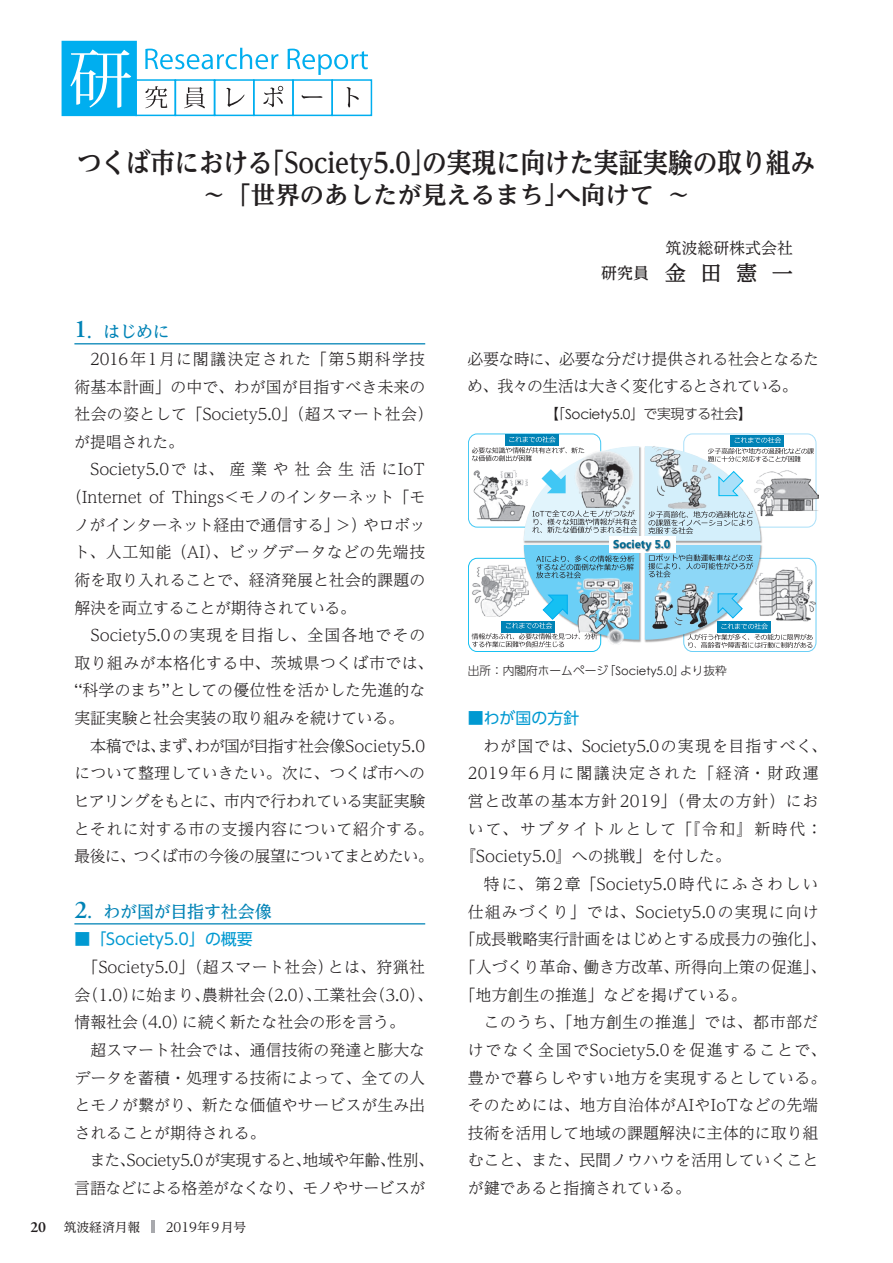
<style>
.page{position:relative;width:893px;height:1263px;background:#fff}
.page>*{position:absolute;margin:0;border:0;box-sizing:border-box;transform-origin:0 0}
.t1{font:700 27.6px "UD Reimin Pr 6 N";letter-spacing:-.01em;color:#231f20;scale:.9 1}
.t2{font:700 24.45px "UD Reimin Pr 6 N";color:#231f20}
.t3{font:500 16.95px "UD Reimin Pr 6 N";letter-spacing:-.015em;color:#0083b6}
.t4{font:300 15.9px/27.6px "UD Reimin Pr 6 N";color:#231f20}
.t5{font:300 15.9px "UD Reimin Pr 6 N";letter-spacing:-.02em;color:#231f20}
.t6{font:300 15.9px "UD Reimin Pr 6 N";letter-spacing:.03em;color:#231f20}
.t7{font:300 15.9px/27.6px "UD Reimin Pr 6 N";letter-spacing:-.03em;color:#231f20}
.t8{font:300 15.9px "UD Reimin Pr 6 N";letter-spacing:.065em;color:#231f20}
.t9{font:300 15.9px "UD Reimin Pr 6 N";letter-spacing:.105em;color:#231f20}
.t10{font:300 15.9px "UD Reimin Pr 6 N";letter-spacing:.035em;color:#231f20}
.t11{font:300 15.9px/27.6px "UD Reimin Pr 6 N";letter-spacing:-.05em;color:#231f20}
.t12{font:300 15.9px "UD Reimin Pr 6 N";letter-spacing:.06em;color:#231f20}
.t13{font:300 15.9px "UD Reimin Pr 6 N";letter-spacing:.11em;color:#231f20}
.t14{font:300 15.9px "UD Reimin Pr 6 N";letter-spacing:-.06em;color:#231f20}
.t15{font:300 15.9px "UD Reimin Pr 6 N";letter-spacing:-.025em;color:#231f20}
.t16{font:300 15.9px "UD Reimin Pr 6 N";letter-spacing:-.04em;color:#231f20}
.t17{font:15.9px "UD Shin Go Pr 6 N";color:#0099d1}
.t18{font:300 15.9px "UD Reimin Pr 6 N";letter-spacing:.045em;color:#231f20}
.t19{font:300 15.9px "UD Reimin Pr 6 N";letter-spacing:.025em;color:#231f20}
.t20{font:300 15.9px "UD Reimin Pr 6 N";letter-spacing:.1em;color:#231f20}
.t21{font:15.9px/25px "UD Reimin Pr 6 N";color:#231f20;text-align:right}
.t22{font:300 13.8px "UD Shin Go Pro";letter-spacing:-.02em;color:#231f20}
.t23{font:12.75px "UD Reimin Pr 6 N";color:#231f20}
.t24{font:300 11.7px "UD Shin Go Pro";color:#231f20}
.t25{font:700 11.25px "Segoe UI";color:#006991}
.s1{font-weight:500}
.s2{font-weight:500;font-size:21.3px}
.s3{font-family:"Adobe Garamond Pro";font-weight:600;font-size:25.5px}
.s4{font-family:"Century Gothic";font-weight:400}
.s5{font-family:"Garamond Premr Pro";font-weight:600;font-size:15.9px}
</style>
<div class="page">
<hr style="left:151px;top:1220px;width:4px;height:13px;background:#a8a9ad">
<div style="left:62px;top:42px;width:74px;height:73px;background:#00aeef"></div>
<div style="left:62px;top:41px;width:75px;height:75px;border:2px solid #00aeef"></div>
<svg style="left:70px;top:49px;width:61px;height:59px"></svg>
<div style="left:135px;top:79px;width:41px;height:37px;border:2px solid #00aeef"></div>
<div style="left:175px;top:79px;width:40px;height:37px;border:2px solid #00aeef"></div>
<svg style="left:145px;top:86px;width:22px;height:22px"></svg>
<svg style="left:184px;top:87px;width:21px;height:21px"></svg>
<div style="left:214px;top:79px;width:41px;height:37px;border:2px solid #00aeef"></div>
<svg style="left:226px;top:88px;width:19px;height:19px"></svg>
<div style="left:253px;top:79px;width:41px;height:37px;border:2px solid #00aeef"></div>
<svg style="left:263px;top:86px;width:20px;height:21px"></svg>
<div style="left:292px;top:79px;width:41px;height:37px;border:2px solid #00aeef"></div>
<svg style="left:302px;top:95px;width:20px;height:3px"></svg>
<div style="left:331px;top:79px;width:41px;height:37px;border:2px solid #00aeef"></div>
<svg style="left:346px;top:87px;width:13px;height:20px"></svg>
<svg style="left:145px;top:48px;width:133px;height:21px"></svg>
<svg style="left:288px;top:49px;width:80px;height:26px"></svg>
<hr style="left:74px;top:343px;width:351px;height:1px;background:#0083b6">
<hr style="left:74px;top:923px;width:351px;height:1px;background:#0083b6">
<div style="left:683px;top:558px;width:133px;height:94px;border:1px solid #6bcff6;border-radius:9px"></div>
<div style="left:468px;top:558px;width:133px;height:94px;border:1px solid #15c0f2;border-radius:9px"></div>
<div style="left:468px;top:434px;width:133px;height:93px;border:1px solid #40c7f4;border-radius:9px"></div>
<img style="left:639px;top:446px;width:6px;height:197px">
<img style="left:639px;top:533px;width:6px;height:26px">
<div style="left:505px;top:434px;width:53px;height:12px;background:#0083b6"></div>
<div style="left:730px;top:435px;width:54px;height:11px;background:#0083b6"></div>
<svg style="left:645px;top:437px;width:169px;height:211px"></svg>
<img style="left:753px;top:462px;width:65px;height:65px">
<img style="left:647px;top:443px;width:65px;height:65px">
<img style="left:753px;top:563px;width:62px;height:61px">
<img style="left:650px;top:569px;width:65px;height:65px">
<svg style="left:472px;top:436px;width:167px;height:211px"></svg>
<img style="left:607px;top:629px;width:16px;height:15px">
<h1 class="t1" style="left:77px;top:140px;width:822px">つくば市における「Society5.0」の実現に向けた実証実験の取り組み</h1>
<h2 class="t2" style="left:202px;top:175px;width:490px">〜「世界のあしたが見えるまち」へ向けて〜</h2>
<p class="t21" style="left:601px;top:235px;width:193px">筑波総研株式会社<br><span class="s1">研究員　</span><span class="s2">金 田 憲 一</span></p>
<p class="t3" style="left:74px;top:317px;width:97px"><span class="s3">1</span>．はじめに</p>
<p class="t4" style="left:74px;top:344px;width:361px;text-indent:16px">2016年1月に閣議決定された「第5期科学技術基本計画」の中で、わが国が目指すべき未来の社会の姿として「Society5.0」（超スマート社会）が提唱された。</p>
<p class="t6" style="left:90px;top:456px;width:337px">Society5.0では、産業や社会生活にIoT</p>
<p class="t4" style="left:66px;top:483px;width:361px">（Internet of Things＜モノのインターネット「モ</p>
<p class="t15" style="left:74px;top:512px;width:353px">ノがインターネット経由で通信する」＞）やロボッ</p>
<p class="t10" style="left:74px;top:539px;width:353px">ト、人工知能（AI）、ビッグデータなどの先端技</p>
<p class="t4" style="left:74px;top:565px;width:352px">術を取り入れることで、経済発展と社会的課題の</p>
<p class="t5" style="left:74px;top:595px;width:283px">解決を両立することが期待されている。</p>
<p class="t8" style="left:90px;top:622px;width:336px">Society5.0の実現を目指し、全国各地でその</p>
<p class="t10" style="left:74px;top:650px;width:361px">取り組みが本格化する中、茨城県つくば市では、</p>
<p class="t4" style="left:74px;top:676px;width:353px">‘‘科学のまち’’としての優位性を活かした先進的な</p>
<p class="t4" style="left:74px;top:704px;width:331px">実証実験と社会実装の取り組みを続けている。</p>
<p class="t5" style="left:90px;top:733px;width:337px">本稿では、まず、わが国が目指す社会像Society5.0</p>
<p class="t4" style="left:74px;top:759px;width:352px">について整理していきたい。次に、つくば市への</p>
<p class="t16" style="left:74px;top:788px;width:353px">ヒアリングをもとに、市内で行われている実証実験</p>
<p class="t6" style="left:74px;top:816px;width:361px">とそれに対する市の支援内容について紹介する。</p>
<p class="t14" style="left:74px;top:843px;width:361px">最後に、つくば市の今後の展望についてまとめたい。</p>
<p class="t3" style="left:74px;top:898px;width:199px"><span class="s3">2</span>．わが国が目指す社会像</p>
<p class="t17" style="left:74px;top:926px;width:180px">■「Society5.0」の概要</p>
<p class="t4" style="left:74px;top:952px;width:360px;text-indent:8px">「Society5.0」（超スマート社会）とは、狩猟社会（1.0）に始まり、農耕社会（2.0）、工業社会（3.0）、情報社会（4.0）に続く新たな社会の形を言う。</p>
<p class="t4" style="left:74px;top:1035px;width:352px;text-align:justify;text-indent:16px">超スマート社会では、通信技術の発達と膨大なデータを蓄積・処理する技術によって、全ての人とモノが繋がり、新たな価値やサービスが生み出されることが期待される。</p>
<p class="t7" style="left:74px;top:1146px;width:361px;text-indent:16px">また、Society5.0が実現すると、地域や年齢、性別、言語などによる格差がなくなり、モノやサービスが</p>
<p class="t11" style="left:467px;top:344px;width:353px">必要な時に、必要な分だけ提供される社会となるため、我々の生活は大きく変化するとされている。</p>
<p class="t22" style="left:545px;top:403px;width:208px">【「<span class="s4">Society5.0</span>」で実現する社会】</p>
<p class="t25" style="left:613px;top:536px;width:59px">Society 5.0</p>
<p class="t24" style="left:468px;top:661px;width:261px">出所：内閣府ホームページ「<span class="s4">Society5.0</span>」より抜粋</p>
<p class="t17" style="left:468px;top:705px;width:113px">■わが国の方針</p>
<p class="t12" style="left:483px;top:733px;width:345px">わが国では、Society5.0の実現を目指すべく、</p>
<p class="t9" style="left:468px;top:760px;width:352px">2019年6月に閣議決定された「経済・財政運</p>
<p class="t18" style="left:468px;top:788px;width:352px">営と改革の基本方針2019」（骨太の方針）にお</p>
<p class="t20" style="left:468px;top:816px;width:356px">いて、サブタイトルとして「『令和』新時代：</p>
<p class="t4" style="left:460px;top:842px;width:273px">『Society5.0』への挑戦」を付した。</p>
<p class="t13" style="left:484px;top:871px;width:336px">特に、第2章「Society5.0時代にふさわしい</p>
<p class="t8" style="left:468px;top:899px;width:352px">仕組みづくり」では、Society5.0の実現に向け</p>
<p class="t5" style="left:460px;top:926px;width:368px">「成長戦略実行計画をはじめとする成長力の強化」、</p>
<p class="t4" style="left:460px;top:952px;width:368px">「人づくり革命、働き方改革、所得向上策の促進」、</p>
<p class="t4" style="left:460px;top:980px;width:289px">「地方創生の推進」などを掲げている。</p>
<p class="t6" style="left:484px;top:1009px;width:336px">このうち、「地方創生の推進」では、都市部だ</p>
<p class="t9" style="left:468px;top:1037px;width:360px">けでなく全国でSociety5.0を促進することで、</p>
<p class="t19" style="left:468px;top:1064px;width:360px">豊かで暮らしやすい地方を実現するとしている。</p>
<p class="t4" style="left:468px;top:1091px;width:352px">そのためには、地方自治体がAIやIoTなどの先端</p>
<p class="t4" style="left:468px;top:1118px;width:352px">技術を活用して地域の課題解決に主体的に取り組</p>
<p class="t4" style="left:468px;top:1146px;width:352px">むこと、また、民間ノウハウを活用していくこと</p>
<p class="t4" style="left:468px;top:1174px;width:225px">が鍵であると指摘されている。</p>
<p class="t23" style="left:30px;top:1216px;width:217px"><span class="s5">20</span> 筑波経済月報　　2019年 9月号</p>
</div>
